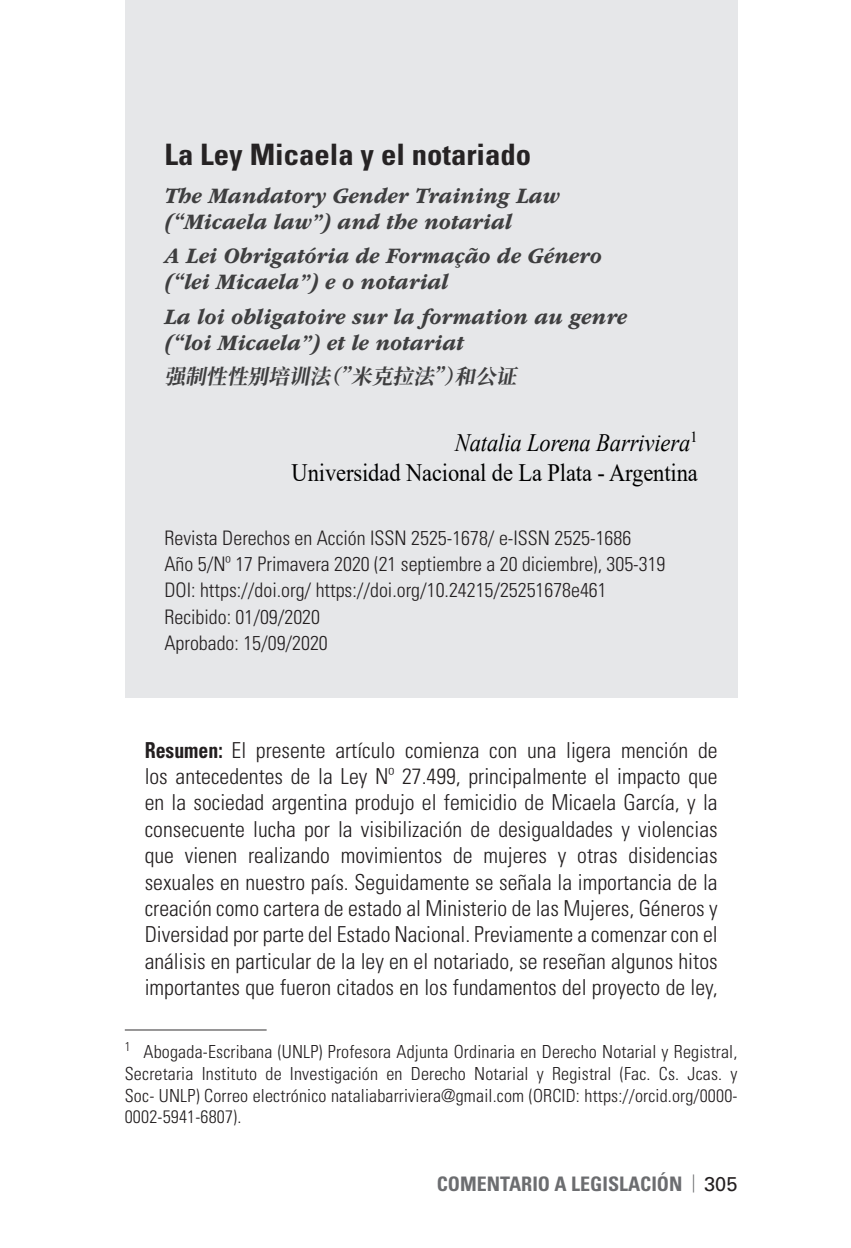
<style>
.page{position:relative;width:851px;height:1248px;background:#fff}
.page>*{position:absolute;margin:0;border:0;box-sizing:border-box;transform-origin:0 0}
.titulo-articulo{font:700 condensed 29.6px "Univers";color:#262324;scale:1.04 1}
.autor-universidad{font:25px/30px "Times New Roman";letter-spacing:-.005em;color:#000;text-align:right;scale:.9 1}
.titulos-idiomas{font:italic 700 23px/26px "ITC Garamond Std";color:#3e3e3f;scale:.94 1}
.resumen{font:300 condensed 22px/26.4px "Univers";color:#231f20;text-align:justify}
.titulos-idiomas-2{font:italic 700 20.8px "Source Han Serif SC";color:#3e3e3f}
.datos-articulo{font:300 condensed 20px "Univers";color:#231f20}
.t1{font:700 condensed 20px "Univers";color:#6c6d70}
.nota-pie{font:300 condensed 18px/21.6px "Univers";letter-spacing:.01em;color:#231f20;text-align:justify}
.s1{font-style:italic}
.s2{font-weight:700}
.s3{font-stretch:normal;font-size:18px}
.s4{font-weight:400;font-stretch:normal;color:#231f20}
</style>
<div class="page">
<div style="left:125px;top:0;width:612px;height:697px;background:#e6e7e9"></div>
<hr style="left:125px;top:1029px;width:141px;height:1px;background:#312f30">
<p class="titulo-articulo" style="left:164px;top:136px;width:354px">La Ley Micaela y el notariado</p>
<p class="titulos-idiomas" style="left:164px;top:182px;width:422px">The Mandatory Gender Training Law (“Micaela law”) and the notarial</p>
<p class="titulos-idiomas" style="left:164px;top:243px;width:466px">A Lei Obrigatória de Formação de Género (“lei Micaela”) e o notarial</p>
<p class="titulos-idiomas" style="left:164px;top:303px;width:493px">La loi obligatoire sur la formation au genre (“loi Micaela”) et le notariat</p>
<p class="titulos-idiomas-2" style="left:164px;top:365px;width:364px">强制性性别培训法（”米克拉法”）和公证</p>
<p class="autor-universidad" style="left:291px;top:427px;width:453px"><span class="s1">Natalia Lorena Barriviera</span><sup>1<br></sup>Universidad Nacional de La Plata - Argentina</p>
<p class="datos-articulo" style="left:164px;top:526px;width:468px">Revista Derechos en Acción ISSN 2525-1678/ e-ISSN 2525-1686</p>
<p class="datos-articulo" style="left:164px;top:552px;width:502px">Año 5/Nº 17 Primavera 2020 (21 septiembre a 20 diciembre), 305-319</p>
<p class="datos-articulo" style="left:164px;top:578px;width:443px">DOI: https://doi.org/ https://doi.org/10.24215/25251678e461</p>
<p class="datos-articulo" style="left:164px;top:604px;width:157px">Recibido: 01/09/2020</p>
<p class="datos-articulo" style="left:164px;top:631px;width:165px">Aprobado: 15/09/2020</p>
<p class="resumen" style="left:145px;top:736px;width:574px"><span class="s2">Resumen:</span> El presente artículo comienza con una ligera mención de los antecedentes de la Ley Nº 27.499, principalmente el impacto que en la sociedad argentina produjo el femicidio de Micaela García, y la consecuente lucha por la visibilización de desigualdades y violencias que vienen realizando movimientos de mujeres y otras disidencias sexuales en nuestro país. Seguidamente se señala la importancia de la creación como cartera de estado al Ministerio de las Mujeres, Géneros y Diversidad por parte del Estado Nacional. Previamente a comenzar con el análisis en particular de la ley en el notariado, se reseñan algunos hitos importantes que fueron citados en los fundamentos del proyecto de ley,</p>
<p class="nota-pie" style="left:125px;top:1041px;width:614px"><sup>1</sup> Abogada-Escribana (UNLP) Profesora Adjunta Ordinaria en Derecho Notarial y Registral, Secretaria Instituto de Investigación en Derecho Notarial y Registral (Fac. Cs. Jcas. y Soc- UNLP) Correo electrónico nataliabarriviera@gmail.com (ORCID: https://orcid.org/0000- 0002-5941-6807).</p>
<p class="t1" style="left:437px;top:1171px;width:302px">COMENTARIO A LEGISLACIÓN <span class="s3">|</span> <span class="s4">305</span></p>
</div>
